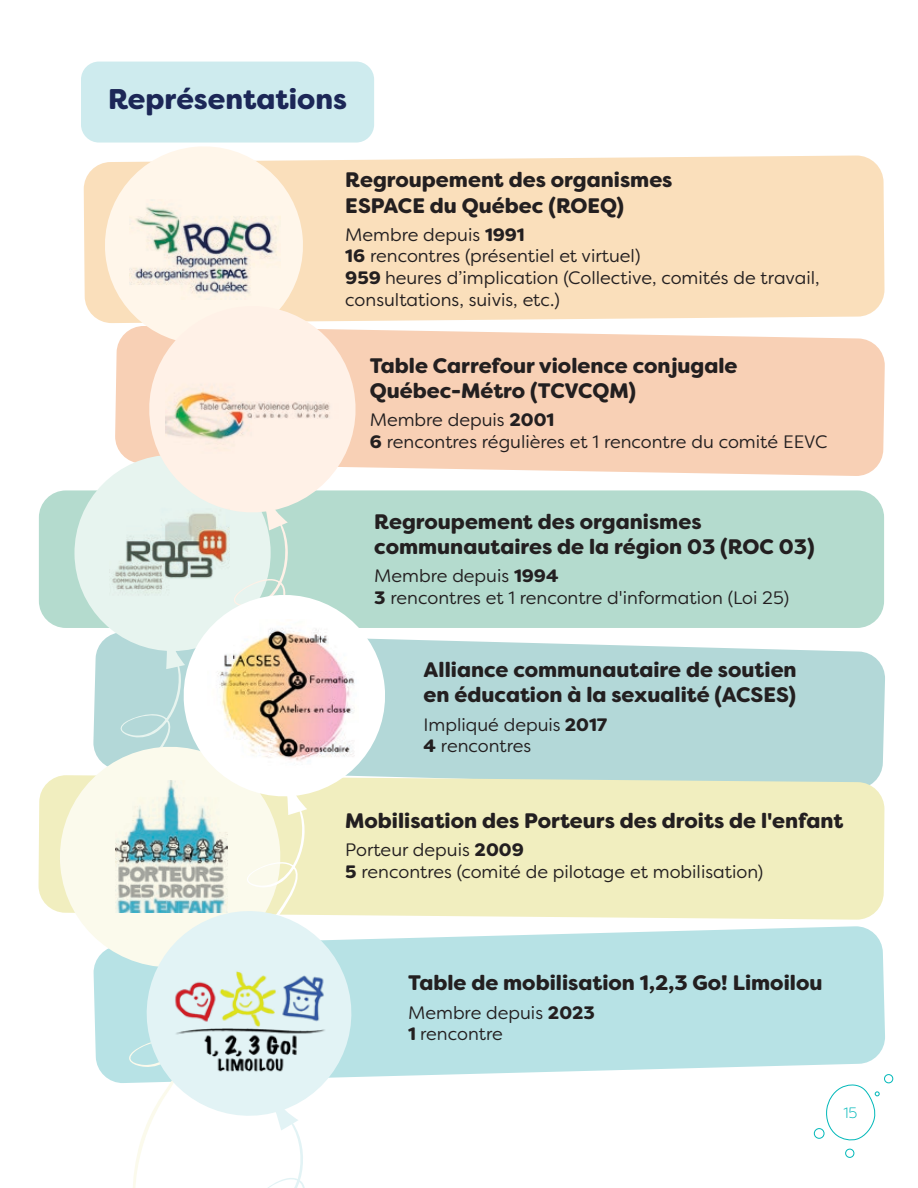
<style>
.page{position:relative;width:918px;height:1188px;background:#fff}
.page>*{position:absolute;margin:0;border:0;box-sizing:border-box;transform-origin:0 0}
.Titre-Niveau1{font:900 28.5px "Filson Soft";color:#1c2757}
.t1{font:900 21px/25.2px "Filson Soft";color:#231f20}
.t2{font:18px/21.6px "Filson Soft";color:#231f20}
.t3{font:300 15px "Filson Soft";color:#00b8b9}
.s1{font-weight:900}
</style>
<div class="page">
<div style="left:814px;top:1128px;width:10px;height:11px;border:1px solid #00b8b9;border-radius:50%"></div>
<div style="left:845px;top:1149px;width:9px;height:9px;border:1px solid #00b8b9;border-radius:50%"></div>
<div style="left:884px;top:1074px;width:9px;height:9px;border:1px solid #00b8b9;border-radius:50%"></div>
<svg style="left:826px;top:1084px;width:54px;height:57px"></svg>
<div style="left:365px;top:330px;width:520px;height:146px;background:#f8d0b5"></div>
<div style="left:84px;top:155px;width:801px;height:166px;background:#fadfbb"></div>
<div style="left:39px;top:490px;width:845px;height:138px;background:#b4dbce;border-radius:27px"></div>
<div style="left:93px;top:639px;width:792px;height:136px;background:#b3d8d8"></div>
<div style="left:38px;top:775px;width:847px;height:145px;background:#f1eebf"></div>
<svg style="left:93px;top:926px;width:792px;height:156px;background:#c0e5e8"></svg>
<div style="left:74px;top:454px;width:197px;height:197px;background:#e7f4ef;border-radius:50%"></div>
<svg style="left:316px;top:297px;width:49px;height:194px"></svg>
<div style="left:81px;top:62px;width:293px;height:81px;background:#ceebee;border-radius:18px"></div>
<div style="left:316px;top:350px;width:23px;height:119px;background:#fff1e7"></div>
<svg style="left:55px;top:742px;width:45px;height:231px;fill:#fbfaec"></svg>
<svg style="left:316px;top:600px;width:74px;height:201px"></svg>
<img style="left:316px;top:619px;width:42px;height:149px">
<svg style="left:316px;top:898px;width:48px;height:192px"></svg>
<svg style="left:100px;top:142px;width:216px;height:1046px"></svg>
<img style="left:142px;top:944px;width:228px;height:137px">
<p class="Titre-Niveau1" style="left:108px;top:81px;width:241px">Représentations</p>
<p class="t1" style="left:345px;top:168px;width:329px">Regroupement des organismes<br>ESPACE du Québec (ROEQ)</p>
<p class="t2" style="left:345px;top:224px;width:181px">Membre depuis <span class="s1">1991</span></p>
<p class="t2" style="left:345px;top:245px;width:297px"><span class="s1">16</span> rencontres (présentiel et virtuel)</p>
<p class="t2" style="left:345px;top:267px;width:476px"><span class="s1">959</span> heures d’implication (Collective, comités de travail, consultations, suivis, etc.)</p>
<p class="t1" style="left:370px;top:353px;width:369px">Table Carrefour violence conjugale<br>Québec-Métro (TCVCQM)</p>
<p class="t2" style="left:370px;top:409px;width:186px">Membre depuis <span class="s1">2001</span></p>
<p class="t2" style="left:370px;top:431px;width:459px"><span class="s1">6</span> rencontres régulières et 1 rencontre du comité EEVC</p>
<p class="t1" style="left:374px;top:509px;width:442px">Regroupement des organismes communautaires de la région 03 (ROC 03)</p>
<p class="t2" style="left:374px;top:565px;width:186px">Membre depuis <span class="s1">1994</span></p>
<p class="t2" style="left:374px;top:587px;width:416px"><span class="s1">3</span> rencontres et 1 rencontre d'information (Loi 25)</p>
<p class="t1" style="left:424px;top:657px;width:375px">Alliance communautaire de soutien en éducation à la sexualité (ACSES)</p>
<p class="t2" style="left:424px;top:713px;width:185px">Impliqué depuis <span class="s1">2017</span></p>
<p class="t2" style="left:424px;top:735px;width:109px"><span class="s1">4</span> rencontres</p>
<p class="t1" style="left:345px;top:808px;width:500px">Mobilisation des Porteurs des droits de l'enfant</p>
<p class="t2" style="left:345px;top:839px;width:180px">Porteur depuis <span class="s1">2009</span></p>
<p class="t2" style="left:345px;top:860px;width:419px"><span class="s1">5</span> rencontres (comité de pilotage et mobilisation)</p>
<p class="t1" style="left:408px;top:971px;width:416px">Table de mobilisation 1,2,3 Go! Limoilou</p>
<p class="t2" style="left:408px;top:1002px;width:188px">Membre depuis <span class="s1">2023</span></p>
<p class="t2" style="left:408px;top:1023px;width:96px"><span class="s1">1</span> rencontre</p>
<p class="t3" style="left:844px;top:1104px;width:15px">15</p>
</div>
